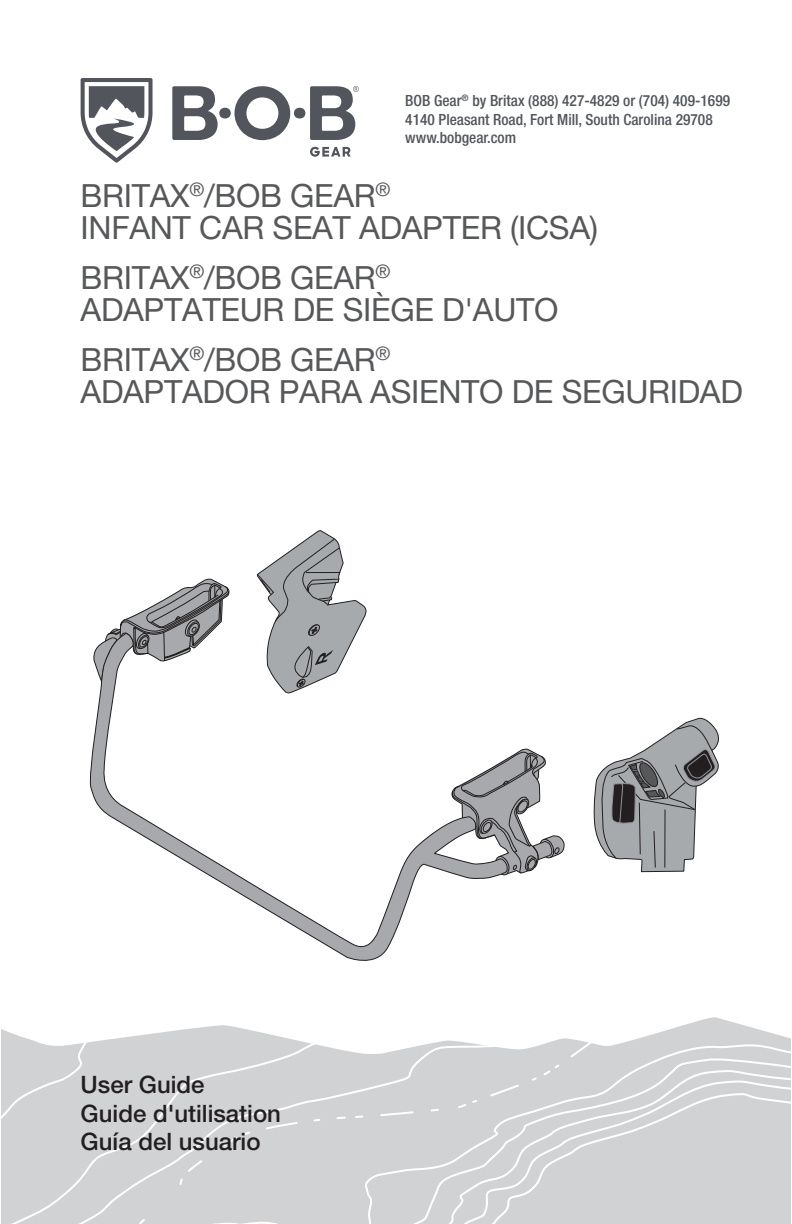
<style>
.page{position:relative;width:792px;height:1224px;background:#fff}
.page>*{position:absolute;margin:0;border:0;box-sizing:border-box;transform-origin:0 0}
.Cover_Title{font:32px/32px "Helvetica Neue LT Std";letter-spacing:-.01em;color:#57585a}
.Cover_Title-2{font:500 24px "Helvetica Neue LT Std";color:#231f20}
.t1{font:500 condensed 15.4px/18.6px "Helvetica Neue LT Std";color:#52555b}
</style>
<div class="page">
<svg style="left:81px;top:78px;width:72px;height:85px"></svg>
<svg style="left:172px;top:86px;width:187px;height:54px"></svg>
<svg style="left:310px;top:147px;width:41px;height:10px"></svg>
<svg style="left:1px;top:1017px;width:790px;height:207px;background:#d7d8da"></svg>
<svg style="left:89px;top:682px;width:408px;height:279px"></svg>
<svg style="left:93px;top:578px;width:137px;height:104px"></svg>
<svg style="left:447px;top:748px;width:118px;height:128px"></svg>
<svg style="left:593px;top:717px;width:126px;height:156px"></svg>
<svg style="left:256px;top:530px;width:112px;height:164px"></svg>
<p class="t1" style="left:405px;top:91px;width:326px">BOB Gear<sup>®</sup> by Britax (888) 427-4829 or (704) 409-1699<br>4140 Pleasant Road, Fort Mill, South Carolina 29708 www.bobgear.com</p>
<p class="Cover_Title" style="left:81px;top:179px;width:311px">BRITAX<sup>®</sup>/BOB GEAR<sup>®</sup></p>
<p class="Cover_Title" style="left:81px;top:211px;width:519px">INFANT CAR SEAT ADAPTER (ICSA)</p>
<p class="Cover_Title" style="left:81px;top:261px;width:479px">BRITAX<sup>®</sup>/BOB GEAR<sup>®<br></sup>ADAPTATEUR DE SIÈGE D'AUTO</p>
<p class="Cover_Title" style="left:81px;top:343px;width:664px">BRITAX<sup>®</sup>/BOB GEAR<sup>®<br></sup>ADAPTADOR PARA ASIENTO DE SEGURIDAD</p>
<p class="Cover_Title-2" style="left:81px;top:1070px;width:126px">User Guide</p>
<p class="Cover_Title-2" style="left:81px;top:1099px;width:202px">Guide d'utilisation</p>
<p class="Cover_Title-2" style="left:81px;top:1128px;width:182px">Guía del usuario</p>
</div>
